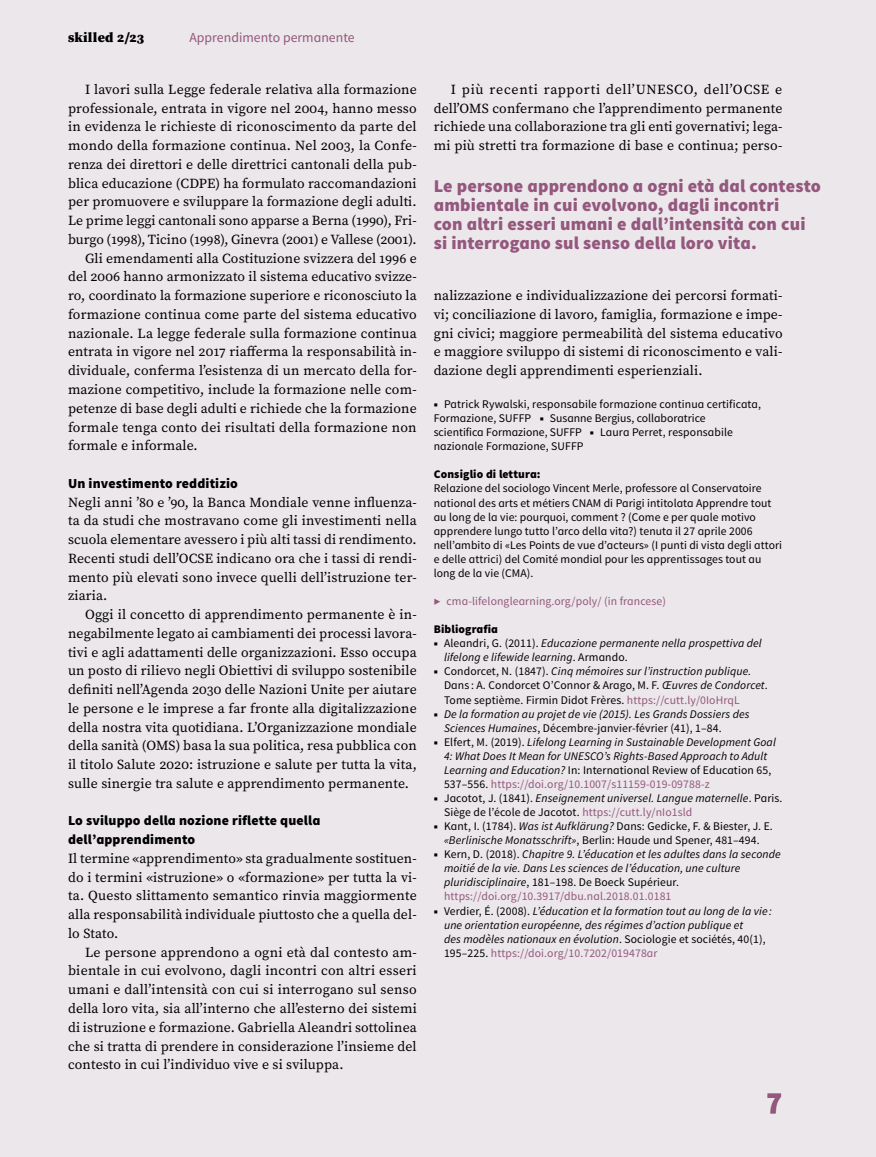
<style>
.page{position:relative;width:876px;height:1157px;background:#ebe7eb}
.page>*{position:absolute;margin:0;border:0;box-sizing:border-box;transform-origin:0 0}
.t1{font:900 30px "Source Sans Pro";color:#94577d}
.t2{font:900 18px/18.8px "Source Sans Pro";letter-spacing:.01em;color:#94577d}
.P-Lauftext{font:13.8px/18.8px "Source Serif Pro";letter-spacing:.01em;color:#000;text-align:justify}
.P-Lauftext-ohne-Einzug{font:13.8px/18.8px "Source Serif Pro";letter-spacing:.01em;color:#000;text-align:justify}
.P-Zwischentitel{font:900 13.8px/18.8px "Source Sans Pro";letter-spacing:.01em;color:#000}
.t3{font:13.8px "Source Sans Pro";color:#94577d}
.t4{font:900 13.8px "Source Serif Pro";letter-spacing:.02em;color:#000}
.P-Infos-nach-Text{font:11.7px/14.1px "Source Sans Pro";letter-spacing:.005em;color:#000}
.P-Infos-nach-Text-2{font:italic 11.7px/14.1px "Source Sans Pro";letter-spacing:.01em;color:#000}
.P-www-Links-nach-Text{font:11.7px "Source Sans Pro";letter-spacing:.01em;color:#94577d}
.P-Infos-nach-Text-3{font:900 11.7px "Source Sans Pro";letter-spacing:.01em;color:#000}
.s1{font-weight:900}
.s2{font-weight:900;font-style:normal}
.s3{font-style:normal}
.s4{font-style:italic}
.s5{color:#94577d}
.s6{font-style:normal;color:#94577d}
</style>
<div class="page">
<p class="t4" style="left:68px;top:28px;width:78px">skilled 2/23</p>
<p class="t3" style="left:190px;top:29px;width:167px">Apprendimento permanente</p>
<p class="P-Lauftext" style="left:68px;top:80px;width:350px;text-indent:17px">I lavori sulla Legge federale relativa alla formazione professionale, entrata in vigore nel 2004, hanno messo in evidenza le richieste di riconoscimento da parte del mondo della formazione continua. Nel 2003, la Confe&shy;renza dei direttori e delle direttrici cantonali della pub&shy;blica educazione (CDPE) ha formulato raccomandazioni per promuovere e sviluppare la formazione degli adulti.<br>Le prime leggi cantonali sono apparse a Berna (1990), Fri&shy;burgo (1998), Ticino (1998), Ginevra (2001) e Vallese (2001).</p>
<p class="P-Lauftext" style="left:68px;top:249px;width:350px;text-indent:17px">Gli emendamenti alla Costituzione svizzera del 1996 e del 2006 hanno armonizzato il sistema educativo svizze&shy;ro, coordinato la formazione superiore e riconosciuto la formazione continua come parte del sistema educativo nazionale. La legge federale sulla formazione continua entrata in vigore nel 2017 riafferma la responsabilità in&shy;dividuale, conferma l’esistenza di un mercato della for&shy;mazione competitivo, include la formazione nelle com&shy;petenze di base degli adulti e richiede che la formazione formale tenga conto dei risultati della formazione non formale e informale.</p>
<p class="P-Zwischentitel" style="left:68px;top:474px;width:171px">Un investimento redditizio</p>
<p class="P-Lauftext-ohne-Einzug" style="left:68px;top:492px;width:350px">Negli anni ’80 e ’90, la Banca Mondiale venne influenza&shy;ta da studi che mostravano come gli investimenti nella scuola elementare avessero i più alti tassi di rendimento.<br>Recenti studi dell’OCSE indicano ora che i tassi di rendi&shy;mento più elevati sono invece quelli dell’istruzione ter&shy;ziaria.</p>
<p class="P-Lauftext" style="left:68px;top:605px;width:350px;text-indent:17px">Oggi il concetto di apprendimento permanente è in&shy;negabilmente legato ai cambiamenti dei processi lavora&shy;tivi e agli adattamenti delle organizzazioni. Esso occupa un posto di rilievo negli Obiettivi di sviluppo sostenibile definiti nell’Agenda 2030 delle Nazioni Unite per aiutare le persone e le imprese a far fronte alla digitalizzazione della nostra vita quotidiana. L’Organizzazione mondiale della sanità (OMS) basa la sua politica, resa pubblica con il titolo Salute 2020: istruzione e salute per tutta la vita, sulle sinergie tra salute e apprendimento permanente.</p>
<p class="P-Zwischentitel" style="left:68px;top:812px;width:254px">Lo sviluppo della nozione riflette quella dell’apprendimento</p>
<p class="P-Lauftext-ohne-Einzug" style="left:68px;top:849px;width:350px">Il termine «apprendimento» sta gradualmente sostituen&shy;do i termini «istruzione» o «formazione» per tutta la vi&shy;ta. Questo slittamento semantico rinvia maggiormente alla responsabilità individuale piuttosto che a quella del&shy;lo Stato.</p>
<p class="P-Lauftext" style="left:68px;top:942px;width:350px;text-indent:17px">Le persone apprendono a ogni età dal contesto am&shy;bientale in cui evolvono, dagli incontri con altri esseri umani e dall’intensità con cui si interrogano sul senso della loro vita, sia all’interno che all’esterno dei sistemi di istruzione e formazione. Gabriella Aleandri sottolinea che si tratta di prendere in considerazione l’insieme del contesto in cui l’individuo vive e si sviluppa.</p>
<p class="P-Lauftext" style="left:434px;top:80px;width:350px;text-indent:17px">I più recenti rapporti dell’UNESCO, dell’OCSE e dell’OMS confermano che l’apprendimento permanente richiede una collaborazione tra gli enti governativi; lega&shy;mi più stretti tra formazione di base e continua; perso-</p>
<h2 class="t2" style="left:434px;top:178px;width:389px">Le persone apprendono a ogni età dal contesto ambientale in cui evolvono, dagli incontri<br>con altri esseri umani e dall’intensità con cui si interrogano sul senso della loro vita.</h2>
<p class="P-Lauftext" style="left:434px;top:286px;width:350px">nalizzazione e individualizzazione dei percorsi formati&shy;vi; conciliazione di lavoro, famiglia, formazione e impe&shy;gni civici; maggiore permeabilità del sistema educativo e maggiore sviluppo di sistemi di riconoscimento e vali&shy;dazione degli apprendimenti esperienziali.</p>
<p class="P-Infos-nach-Text" style="left:434px;top:397px;width:329px"><span class="s1">■</span> Patrick Rywalski, responsabile formazione continua certificata, Formazione, SUFFP <span class="s1">■</span> Susanne Bergius, collaboratrice<br>scientifica Formazione, SUFFP <span class="s1">■</span> Laura Perret, responsabile nazionale Formazione, SUFFP</p>
<p class="P-Infos-nach-Text-3" style="left:434px;top:467px;width:108px">Consiglio di lettura:</p>
<p class="P-Infos-nach-Text" style="left:434px;top:482px;width:350px">Relazione del sociologo Vincent Merle, professore al Conservatoire national des arts et métiers CNAM di Parigi intitolata Apprendre tout au long de la vie: pourquoi, comment ? (Come e per quale motivo apprendere lungo tutto l’arco della vita?) tenuta il 27 aprile 2006 nell’ambito di «Les Points de vue d’acteurs» (I punti di vista degli attori e delle attrici) del Comité mondial pour les apprentissages tout au long de la vie (CMA).</p>
<p class="P-www-Links-nach-Text" style="left:434px;top:594px;width:234px">▶ cma-lifelonglearning.org/poly/ (in francese)</p>
<p class="P-Infos-nach-Text-3" style="left:434px;top:621px;width:66px">Bibliografia</p>
<p class="P-Infos-nach-Text-2" style="left:444px;top:636px;width:319px;text-indent:-10px"><span class="s2">■</span> <span class="s3">Aleandri, G. (2011).</span> Educazione permanente nella prospettiva del lifelong e lifewide learning<span class="s3">. Armando.</span></p>
<p class="P-Infos-nach-Text" style="left:444px;top:664px;width:325px;text-indent:-10px"><span class="s1">■</span> Condorcet, N. (1847). <span class="s4">Cinq mémoires sur l’instruction publique.<br></span>Dans : A. Condorcet O’Connor &amp; Arago, M. F. <span class="s4">Œuvres de Condorcet</span>.<br>Tome septième. Firmin Didot Frères. <span class="s5">https://cutt.ly/0IoHrqL</span></p>
<p class="P-Infos-nach-Text-2" style="left:444px;top:706px;width:307px;text-indent:-10px"><span class="s2">■</span> De la formation au projet de vie (2015). Les Grands Dossiers des<br>Sciences Humaines<span class="s3">, Décembre-janvier-février (41), 1–84.</span></p>
<p class="P-Infos-nach-Text-2" style="left:444px;top:734px;width:333px;text-indent:-10px"><span class="s2">■</span> <span class="s3">Elfert, M. (2019).</span> Lifelong Learning in Sustainable Development Goal 4: What Does It Mean for UNESCO’s Rights-Based Approach to Adult Learning and Education? <span class="s3">In: International Review of Education 65, 537–556.</span> <span class="s6">https://doi.org/10.1007/s11159-019-09788-z</span></p>
<p class="P-Infos-nach-Text" style="left:444px;top:791px;width:340px;text-indent:-10px"><span class="s1">■</span> Jacotot, J. (1841). <span class="s4">Enseignement universel. Langue maternelle</span>. Paris.<br>Siège de l’école de Jacotot. <span class="s5">https://cutt.ly/nIo1sld</span></p>
<p class="P-Infos-nach-Text" style="left:434px;top:819px;width:341px;text-align:center"><span class="s1">■</span> Kant, I. (1784). <span class="s4">Was ist Aufklärung?</span> Dans: Gedicke, F. &amp; Biester, J. E. <span class="s4">«Berlinische Monatsschrift»</span>, Berlin: Haude und Spener, 481–494.</p>
<p class="P-Infos-nach-Text-2" style="left:444px;top:847px;width:338px;text-indent:-10px"><span class="s2">■</span> <span class="s3">Kern, D. (2018).</span> Chapitre 9. L’éducation et les adultes dans la seconde moitié de la vie. Dans Les sciences de l’éducation, une culture pluridisciplinaire<span class="s3">, 181–198. De Boeck Supérieur. </span><span class="s6">https://doi.org/10.3917/dbu.nal.2018.01.0181</span></p>
<p class="P-Infos-nach-Text-2" style="left:444px;top:903px;width:330px;text-indent:-10px"><span class="s2">■</span> <span class="s3">Verdier, É. (2008).</span> L’éducation et la formation tout au long de la vie : une orientation européenne, des régimes d’action publique et<br>des modèles nationaux en évolution<span class="s3">. Sociologie et sociétés, 40(1), 195–225.</span> <span class="s6">https://doi.org/10.7202/019478ar</span></p>
<h1 class="t1" style="left:767px;top:1082px;width:17px">7</h1>
</div>
